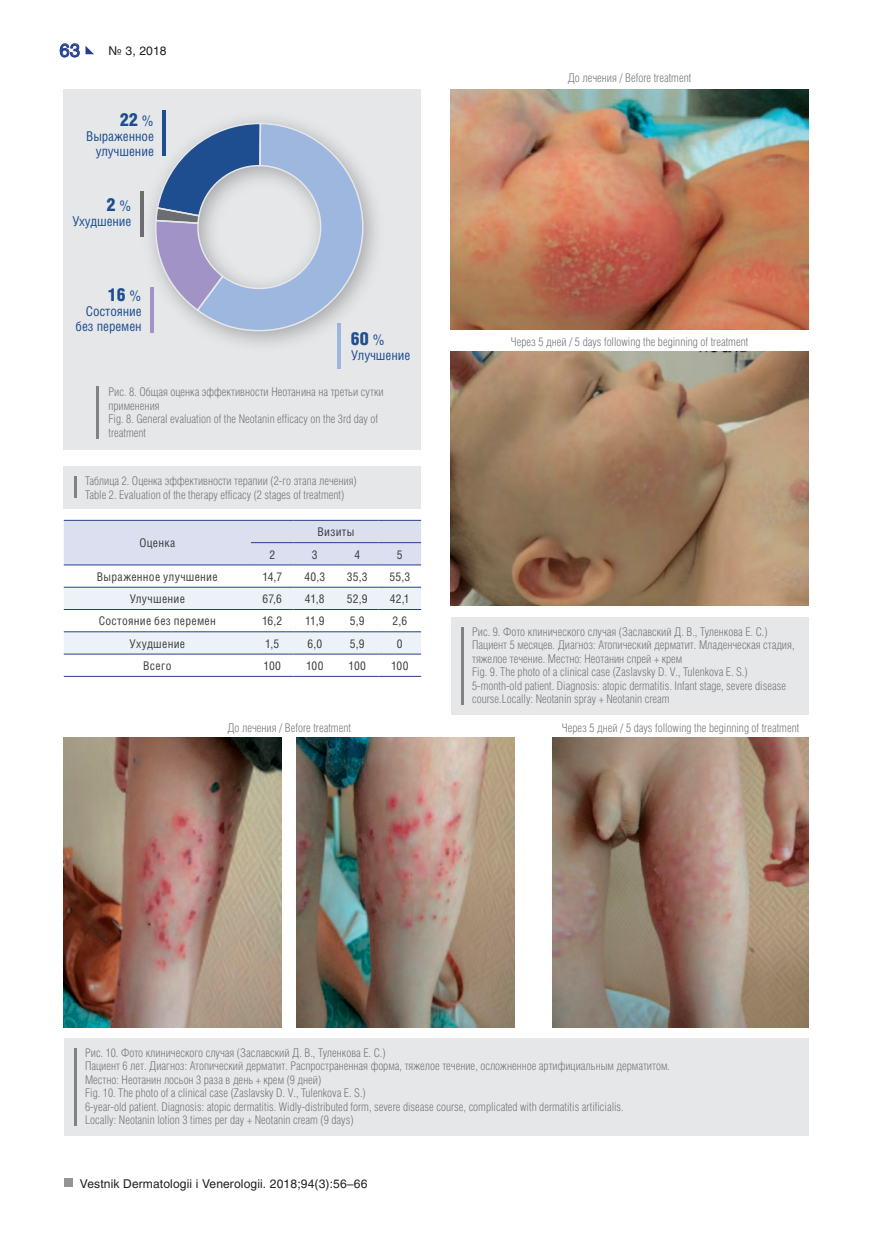
<style>
.page{position:relative;width:872px;height:1234px;background:#fff}
.page>*{position:absolute;margin:0;border:0;box-sizing:border-box;transform-origin:0 0}
.t1{font:18px "Helios Cond Black C";color:#1e4d90}
.t2{font:18px "Helios C";color:#253f8e}
.t3{font:13.5px/15px "Helios Cond C";letter-spacing:-.005em;color:#1e4d90;text-align:right}
.t4{font:12px/13.5px "Helios Cond Light C";color:#787a7d}
.t5{font:12px "Helios Cond C";letter-spacing:.02em;color:#3e3e3f}
.t6{font:12px "Helios C";letter-spacing:.01em;color:#231f20}
.s1{font-family:"Helios Cond C";font-size:15px}
</style>
<div class="page">
<div style="left:64px;top:1178px;width:8px;height:8px;background:#959394"></div>
<svg style="left:59px;top:43px;width:35px;height:15px"></svg>
<div style="left:64px;top:89px;width:357px;height:360px;background:#e6e7e9"></div>
<hr style="left:338px;top:323px;width:3px;height:45px;background:#9db7df">
<img style="left:140px;top:110px;width:236px;height:250px">
<svg style="left:154px;top:122px;width:211px;height:210px"></svg>
<hr style="left:96px;top:386px;width:3px;height:52px;background:#808285">
<div style="left:64px;top:466px;width:357px;height:43px;background:#e6e7e9"></div>
<hr style="left:74px;top:476px;width:3px;height:21px;background:#808285">
<div style="left:64px;top:521px;width:357px;height:43px;background:#dbdff0"></div>
<svg style="left:64px;top:588px;width:357px;height:65px"></svg>
<hr style="left:64px;top:520px;width:187px;height:1px;background:#253f8e">
<hr style="left:251px;top:520px;width:42px;height:1px;background:#253f8e">
<hr style="left:293px;top:520px;width:43px;height:1px;background:#253f8e">
<hr style="left:336px;top:520px;width:42px;height:1px;background:#253f8e">
<hr style="left:378px;top:520px;width:43px;height:1px;background:#253f8e">
<hr style="left:251px;top:542px;width:42px;height:1px;background:#253f8e">
<hr style="left:293px;top:542px;width:43px;height:1px;background:#253f8e">
<hr style="left:336px;top:542px;width:42px;height:1px;background:#253f8e">
<hr style="left:378px;top:542px;width:43px;height:1px;background:#253f8e">
<hr style="left:64px;top:564px;width:187px;height:1px;background:#253f8e">
<hr style="left:251px;top:564px;width:42px;height:1px;background:#253f8e">
<hr style="left:293px;top:564px;width:43px;height:1px;background:#253f8e">
<hr style="left:336px;top:564px;width:42px;height:1px;background:#253f8e">
<hr style="left:378px;top:564px;width:43px;height:1px;background:#253f8e">
<hr style="left:64px;top:587px;width:187px;height:1px;background:#253f8e">
<hr style="left:251px;top:587px;width:42px;height:1px;background:#253f8e">
<hr style="left:293px;top:587px;width:43px;height:1px;background:#253f8e">
<hr style="left:336px;top:587px;width:42px;height:1px;background:#253f8e">
<hr style="left:378px;top:587px;width:43px;height:1px;background:#253f8e">
<hr style="left:64px;top:609px;width:187px;height:1px;background:#253f8e">
<hr style="left:251px;top:609px;width:42px;height:1px;background:#253f8e">
<hr style="left:293px;top:609px;width:43px;height:1px;background:#253f8e">
<hr style="left:336px;top:609px;width:42px;height:1px;background:#253f8e">
<hr style="left:378px;top:609px;width:43px;height:1px;background:#253f8e">
<hr style="left:64px;top:631px;width:187px;height:1px;background:#253f8e">
<hr style="left:251px;top:631px;width:42px;height:1px;background:#253f8e">
<hr style="left:293px;top:631px;width:43px;height:1px;background:#253f8e">
<hr style="left:336px;top:631px;width:42px;height:1px;background:#253f8e">
<hr style="left:378px;top:631px;width:43px;height:1px;background:#253f8e">
<hr style="left:64px;top:653px;width:187px;height:1px;background:#253f8e">
<hr style="left:251px;top:653px;width:42px;height:1px;background:#253f8e">
<hr style="left:293px;top:653px;width:43px;height:1px;background:#253f8e">
<hr style="left:336px;top:653px;width:42px;height:1px;background:#253f8e">
<hr style="left:378px;top:653px;width:43px;height:1px;background:#253f8e">
<hr style="left:64px;top:676px;width:187px;height:1px;background:#253f8e">
<hr style="left:251px;top:676px;width:42px;height:1px;background:#253f8e">
<hr style="left:293px;top:676px;width:43px;height:1px;background:#253f8e">
<hr style="left:336px;top:676px;width:42px;height:1px;background:#253f8e">
<hr style="left:378px;top:676px;width:43px;height:1px;background:#253f8e">
<img style="left:451px;top:89px;width:357px;height:241px">
<img style="left:451px;top:351px;width:357px;height:254px">
<div style="left:64px;top:1037px;width:744px;height:98px;background:#e6e7e9"></div>
<hr style="left:74px;top:1047px;width:3px;height:78px;background:#808285">
<img style="left:64px;top:737px;width:217px;height:290px">
<img style="left:296px;top:737px;width:218px;height:290px">
<img style="left:553px;top:737px;width:255px;height:290px">
<div style="left:451px;top:617px;width:357px;height:97px;background:#e6e7e9"></div>
<hr style="left:461px;top:626px;width:2px;height:78px;background:#808285">
<h1 class="t2" style="left:60px;top:39px;width:22px">63</h1>
<p class="t6" style="left:108px;top:43px;width:60px">№ 3, 2018</p>
<h1 class="t1" style="left:120px;top:109px;width:35px">22 <span class="s1">%</span></h1>
<p class="t3" style="left:86px;top:128px;width:69px">Выраженное улучшение</p>
<h1 class="t1" style="left:106px;top:194px;width:26px">2 <span class="s1">%</span></h1>
<p class="t3" style="left:72px;top:213px;width:61px">Ухудшение</p>
<h1 class="t1" style="left:108px;top:284px;width:35px">16 <span class="s1">%</span></h1>
<p class="t3" style="left:76px;top:303px;width:68px">Состояние без перемен</p>
<h1 class="t1" style="left:351px;top:328px;width:35px">60 <span class="s1">%</span></h1>
<p class="t3" style="left:351px;top:347px;width:61px">Улучшение</p>
<p class="t4" style="left:108px;top:385px;width:277px">Рис. 8. Общая оценка эффективности Неотанина на третьи сутки применения<br>Fig. 8. General evaluation of the Neotanin efficacy on the 3rd day of treatment</p>
<p class="t4" style="left:85px;top:474px;width:273px">Таблица 2. Оценка эффективности терапии (2-го этапа лечения)<br>Table 2. Evaluation of the therapy efficacy (2 stages of treatment)</p>
<p class="t5" style="left:139px;top:536px;width:37px">Оценка</p>
<p class="t5" style="left:317px;top:524px;width:39px">Визиты</p>
<p class="t5" style="left:269px;top:547px;width:7px">2</p>
<p class="t5" style="left:312px;top:547px;width:7px">3</p>
<p class="t5" style="left:354px;top:547px;width:7px">4</p>
<p class="t5" style="left:397px;top:547px;width:7px">5</p>
<p class="t5" style="left:97px;top:569px;width:122px">Выраженное улучшение</p>
<p class="t5" style="left:262px;top:569px;width:21px">14,7</p>
<p class="t5" style="left:304px;top:569px;width:22px">40,3</p>
<p class="t5" style="left:347px;top:569px;width:22px">35,3</p>
<p class="t5" style="left:389px;top:569px;width:22px">55,3</p>
<p class="t5" style="left:130px;top:591px;width:57px">Улучшение</p>
<p class="t5" style="left:262px;top:591px;width:21px">67,6</p>
<p class="t5" style="left:305px;top:591px;width:21px">41,8</p>
<p class="t5" style="left:347px;top:591px;width:22px">52,9</p>
<p class="t5" style="left:390px;top:591px;width:21px">42,1</p>
<p class="t5" style="left:99px;top:613px;width:119px">Состояние без перемен</p>
<p class="t5" style="left:262px;top:613px;width:22px">16,2</p>
<p class="t5" style="left:305px;top:613px;width:21px">11,9</p>
<p class="t5" style="left:350px;top:613px;width:16px">5,9</p>
<p class="t5" style="left:392px;top:613px;width:16px">2,6</p>
<p class="t5" style="left:130px;top:636px;width:57px">Ухудшение</p>
<p class="t5" style="left:265px;top:636px;width:16px">1,5</p>
<p class="t5" style="left:307px;top:636px;width:16px">6,0</p>
<p class="t5" style="left:350px;top:636px;width:16px">5,9</p>
<p class="t5" style="left:397px;top:636px;width:7px">0</p>
<p class="t5" style="left:143px;top:658px;width:30px">Всего</p>
<p class="t5" style="left:263px;top:658px;width:19px">100</p>
<p class="t5" style="left:306px;top:658px;width:19px">100</p>
<p class="t5" style="left:348px;top:658px;width:19px">100</p>
<p class="t5" style="left:391px;top:658px;width:19px">100</p>
<p class="t4" style="left:227px;top:720px;width:125px">До лечения / Before treatment</p>
<p class="t4" style="left:568px;top:71px;width:125px">До лечения / Before treatment</p>
<p class="t4" style="left:511px;top:334px;width:239px">Через 5 дней / 5 days following the beginning of treatment</p>
<p class="t4" style="left:472px;top:624px;width:324px">Рис. 9. Фото клинического случая (Заславский Д. В., Туленкова Е. С.)<br>Пациент 5 месяцев. Диагноз: Атопический дерматит. Младенческая стадия, тяжелое течение. Местно: Неотанин спрей + крем<br>Fig. 9. The photo of a clinical case (Zaslavsky D. V., Tulenkova E. S.)<br>5-month-old patient. Diagnosis: atopic dermatitis. Infant stage, severe disease course.Locally: Neotanin spray + Neotanin cream</p>
<p class="t4" style="left:562px;top:720px;width:239px">Через 5 дней / 5 days following the beginning of treatment</p>
<p class="t4" style="left:85px;top:1045px;width:586px">Рис. 10. Фото клинического случая (Заславский Д. В., Туленкова Е. С.)<br>Пациент 6 лет. Диагноз: Атопический дерматит. Распространенная форма, тяжелое течение, осложненное артифициальным дерматитом.<br>Местно: Неотанин лосьон 3 раза в день + крем (9 дней)<br>Fig. 10. The photo of a clinical case (Zaslavsky D. V., Tulenkova E. S.)<br>6-year-old patient. Diagnosis: atopic dermatitis. Widly-distributed form, severe disease course, complicated with dermatitis artificialis.<br>Locally: Neotanin lotion 3 times per day + Neotanin cream (9 days)</p>
<p class="t6" style="left:80px;top:1176px;width:289px">Vestnik Dermatologii i Venerologii. 2018;94(3):56–66</p>
</div>
